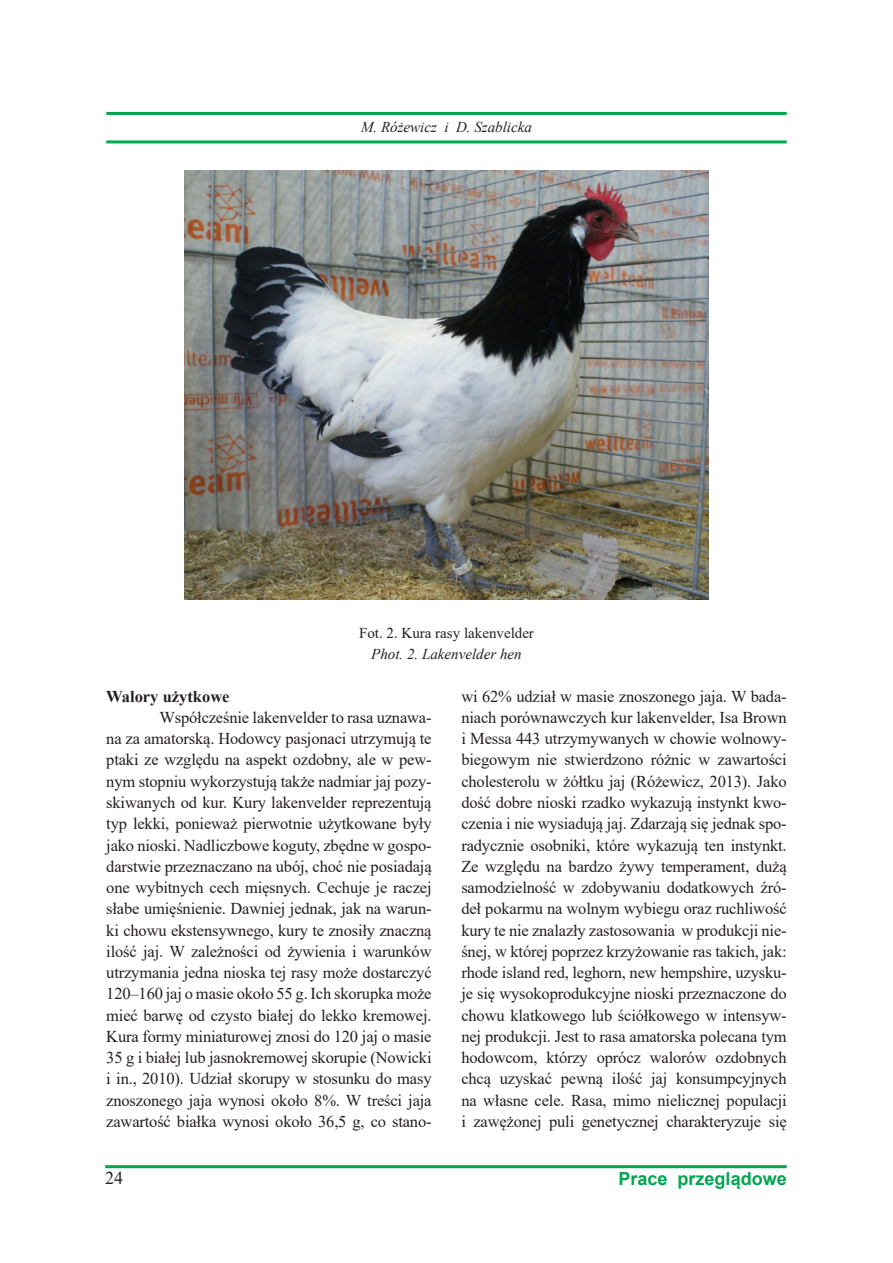
<style>
.page{position:relative;width:893px;height:1263px;background:#fff}
.page>*{position:absolute;margin:0;border:0;box-sizing:border-box;transform-origin:0 0}
.t1{font:700 18px "Arial";color:#00a54f}
.t2{font:18px "Times New Roman";color:#231f20}
.Normalny{font:16.5px/21.3px "Times New Roman";letter-spacing:-.01em;color:#231f20;text-align:justify}
.Normalny-2{font:700 16.5px "Times New Roman";color:#231f20}
.Normalny-3{font:italic 15px "Times New Roman";color:#231f20}
.Normalny-4{font:15px "Times New Roman";color:#231f20}
</style>
<div class="page">
<hr style="left:106px;top:112px;width:681px;height:3px;background:#00a54f">
<hr style="left:106px;top:140px;width:681px;height:3px;background:#00a54f">
<hr style="left:105px;top:1165px;width:682px;height:3px;background:#00a54f">
<img style="left:184px;top:170px;width:525px;height:429px">
<p class="Normalny-3" style="left:361px;top:117px;width:172px">M. Różewicz i D. Szablicka</p>
<p class="Normalny-4" style="left:359px;top:622px;width:176px">Fot. 2. Kura rasy lakenvelder</p>
<p class="Normalny-3" style="left:371px;top:644px;width:152px">Phot. 2. Lakenvelder hen</p>
<p class="Normalny-2" style="left:106px;top:684px;width:125px">Walory użytkowe</p>
<p class="Normalny" style="left:106px;top:706px;width:327px;text-indent:53px">Współcześnie lakenvelder to rasa uznawa&shy;na za amatorską. Hodowcy pasjonaci utrzymują te ptaki ze względu na aspekt ozdobny, ale w pew&shy;nym stopniu wykorzystują także nadmiar jaj pozy&shy;skiwanych od kur. Kury lakenvelder reprezentują typ lekki, ponieważ pierwotnie użytkowane były jako nioski. Nadliczbowe koguty, zbędne w gospo&shy;darstwie przeznaczano na ubój, choć nie posiadają one wybitnych cech mięsnych. Cechuje je raczej słabe umięśnienie. Dawniej jednak, jak na warun&shy;ki chowu ekstensywnego, kury te znosiły znaczną ilość jaj. W zależności od żywienia i warunków utrzymania jedna nioska tej rasy może dostarczyć 120–160 jaj o masie około 55 g. Ich skorupka może mieć barwę od czysto białej do lekko kremowej.<br>Kura formy miniaturowej znosi do 120 jaj o masie 35 g i białej lub jasnokremowej skorupie (Nowicki i in., 2010). Udział skorupy w stosunku do masy znoszonego jaja wynosi około 8%. W treści jaja zawartość białka wynosi około 36,5 g, co stano-</p>
<p class="Normalny" style="left:461px;top:685px;width:327px">wi 62% udział w masie znoszonego jaja. W bada&shy;niach porównawczych kur lakenvelder, Isa Brown i Messa 443 utrzymywanych w chowie wolnowy&shy;biegowym nie stwierdzono różnic w zawartości cholesterolu w żółtku jaj (Różewicz, 2013). Jako dość dobre nioski rzadko wykazują instynkt kwo&shy;czenia i nie wysiadują jaj. Zdarzają się jednak spo&shy;radycznie osobniki, które wykazują ten instynkt.<br>Ze względu na bardzo żywy temperament, dużą samodzielność w zdobywaniu dodatkowych źró&shy;deł pokarmu na wolnym wybiegu oraz ruchliwość kury te nie znalazły zastosowania w produkcji nie&shy;śnej, w której poprzez krzyżowanie ras takich, jak: rhode island red, leghorn, new hempshire, uzysku&shy;je się wysokoprodukcyjne nioski przeznaczone do chowu klatkowego lub ściółkowego w intensyw&shy;nej produkcji. Jest to rasa amatorska polecana tym hodowcom, którzy oprócz walorów ozdobnych chcą uzyskać pewną ilość jaj konsumpcyjnych na własne cele. Rasa, mimo nielicznej populacji i zawężonej puli genetycznej charakteryzuje się</p>
<p class="t2" style="left:105px;top:1165px;width:19px">24</p>
<p class="t1" style="left:619px;top:1166px;width:170px">Prace przeglądowe</p>
</div>
